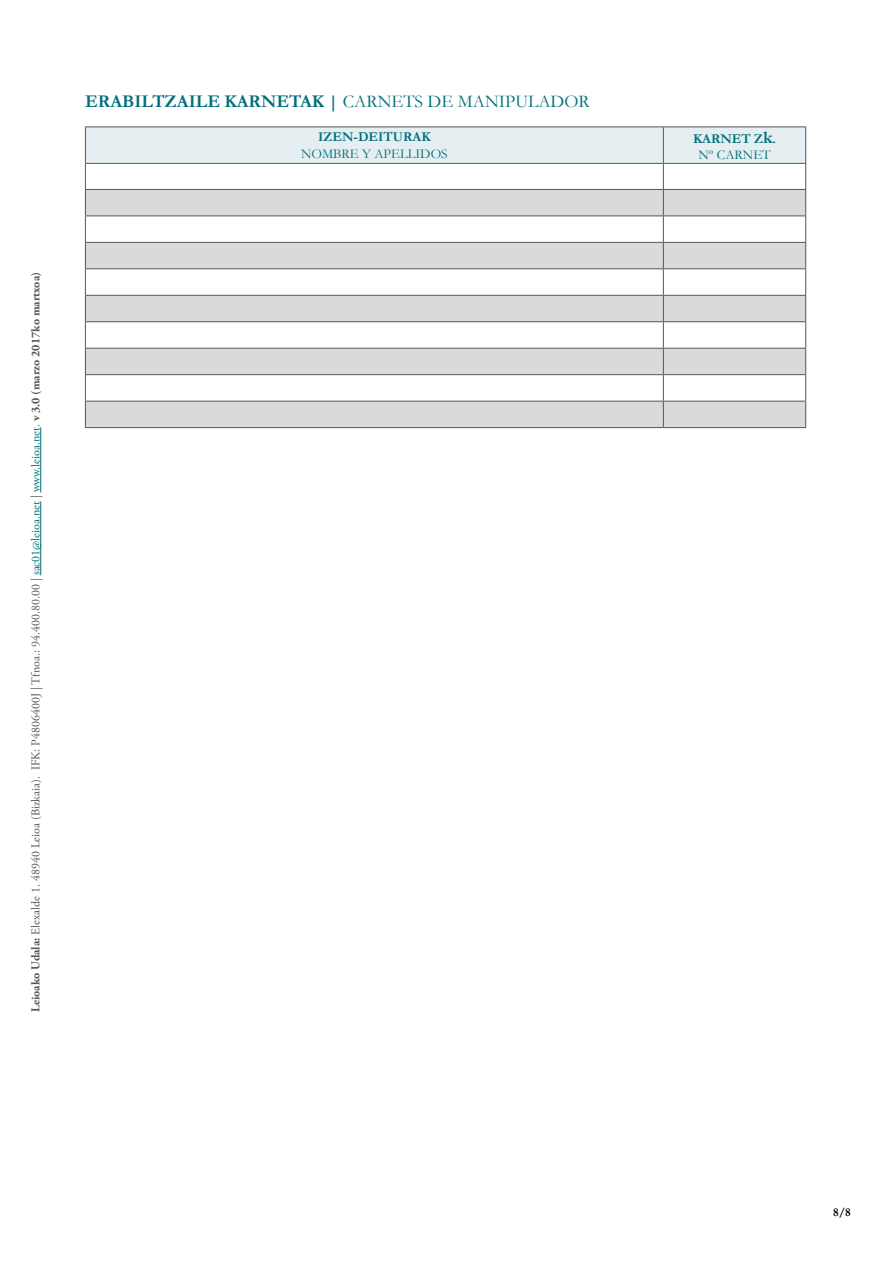
<style>
.page{position:relative;width:893px;height:1263px;background:#fff}
.page>*{position:absolute;margin:0;border:0;box-sizing:border-box;transform-origin:0 0}
.Subtítulo_ANEXOAyto{font:700 18px "Garamond";color:#006f7a}
.Encabezado_tabla_Ayt{font:13.5px "Garamond";color:#006f7a}
.Encabezado_tabla_Ayt-2{font:700 13.5px "Garamond";color:#006f7a}
.Subtítulo_ANEXOAyto-2{font:700 13.5px "Garamond";color:#006f7a}
.t1{font:12px "Adobe Garamond Pro";color:#575756}
.t2{font:700 12px "Garamond";color:#000}
.s1{font-weight:400}
.s2{font-weight:700}
.s3{color:#006f7a}
.s4{color:#008591}
.s5{font-size:18px}
</style>
<div class="page">
<hr style="left:40px;top:501px;width:1px;height:74px;background:#006f7a">
<hr style="left:40px;top:427px;width:1px;height:65px;background:#006f7a">
<hr style="left:663px;top:126px;width:143px;height:1px;background:#575756">
<hr style="left:85px;top:427px;width:578px;height:1px;background:#575756">
<hr style="left:663px;top:427px;width:143px;height:1px;background:#575756">
<hr style="left:85px;top:126px;width:578px;height:1px;background:#575756">
<svg style="left:85px;top:127px;width:721px;height:300px"></svg>
<hr style="left:85px;top:189px;width:578px;height:1px;background:#575756">
<p class="Subtítulo_ANEXOAyto" style="left:85px;top:90px;width:506px">ERABILTZAILE KARNETAK | <span class="s1">CARNETS DE MANIPULADOR</span></p>
<p class="Encabezado_tabla_Ayt-2" style="left:318px;top:129px;width:114px">IZEN-DEITURAK</p>
<p class="Encabezado_tabla_Ayt" style="left:301px;top:145px;width:148px">NOMBRE Y APELLIDOS</p>
<p class="t1" style="left:29px;top:1012px;width:742px;rotate:-90deg"><span class="s2">Leioako Udala:</span> Elexalde 1. 48940 Leioa (Bizkaia). IFK: P4806400J | Tfnoa.: 94.400.80.00 | <span class="s3">sac01@leioa.net</span> | <span class="s3">www.leioa.net</span><span class="s4">.</span> <span class="s2">v 3.0 (marzo 2017ko martxoa)</span></p>
<p class="Subtítulo_ANEXOAyto-2" style="left:693px;top:131px;width:85px">KARNET Z<span class="s5">k</span>.</p>
<p class="Encabezado_tabla_Ayt" style="left:698px;top:147px;width:73px">Nº CARNET</p>
<p class="t2" style="left:833px;top:1205px;width:19px">8/8</p>
</div>
